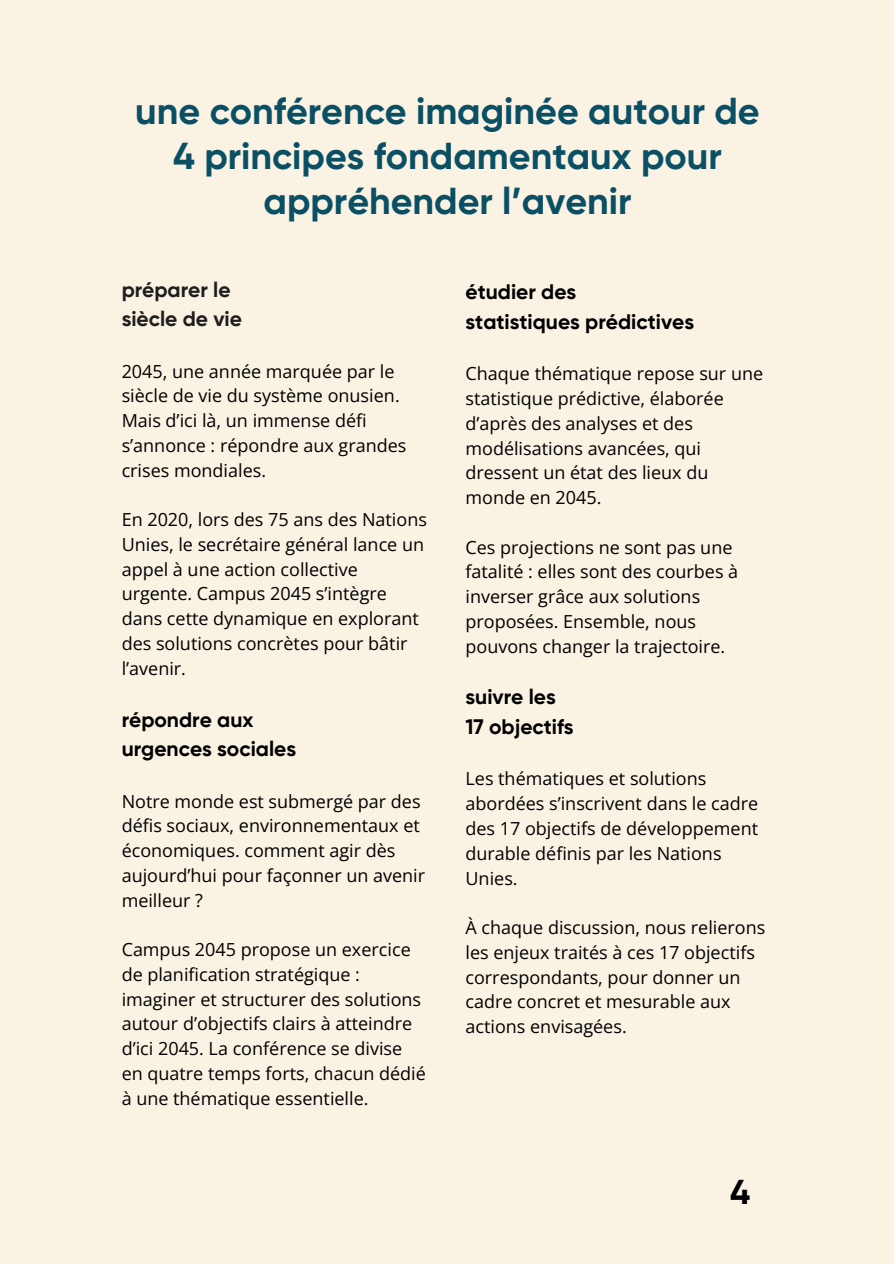
<style>
.page{position:relative;width:894px;height:1264px;background:#fff}
.page>*{position:absolute;margin:0;border:0;box-sizing:border-box;transform-origin:0 0}
.t1{font:700 37.5px/45px "Gilroy";color:#0a4f63;text-align:center}
.t2{font:700 34.5px "Gilroy";color:#000}
.t3{font:700 21px/29.2px "Gilroy";color:#000}
.t4{font:700 21px/29.2px "Gilroy";color:#1e1e1c}
.t5{font:18px/24.8px "Open Sans";color:#000}
</style>
<div class="page">
<div style="left:0;top:0;width:893px;height:1263px;background:#faf2e3"></div>
<h1 class="t1" style="left:135px;top:89px;width:625px">une conférence imaginée autour de<br>4 principes fondamentaux pour appréhender l’avenir</h1>
<h2 class="t4" style="left:122px;top:275px;width:122px">préparer le siècle de vie</h2>
<p class="t5" style="left:122px;top:358px;width:286px">2045, une année marquée par le siècle de vie du système onusien.<br>Mais d’ici là, un immense défi s’annonce : répondre aux grandes crises mondiales.</p>
<p class="t5" style="left:122px;top:507px;width:307px">En 2020, lors des 75 ans des Nations<br>Unies, le secrétaire général lance un appel à une action collective urgente. Campus 2045 s’intègre dans cette dynamique en explorant des solutions concrètes pour bâtir l’avenir.</p>
<h2 class="t3" style="left:122px;top:704px;width:176px">répondre aux urgences sociales</h2>
<p class="t5" style="left:122px;top:788px;width:305px">Notre monde est submergé par des défis sociaux, environnementaux et économiques. comment agir dès aujourd’hui pour façonner un avenir meilleur ?</p>
<p class="t5" style="left:122px;top:936px;width:305px">Campus 2045 propose un exercice de planification stratégique : imaginer et structurer des solutions autour d’objectifs clairs à atteindre d’ici 2045. La conférence se divise en quatre temps forts, chacun dédié à une thématique essentielle.</p>
<h2 class="t3" style="left:465px;top:277px;width:230px">étudier des statistiques prédictives</h2>
<p class="t5" style="left:465px;top:361px;width:299px">Chaque thématique repose sur une statistique prédictive, élaborée d’après des analyses et des modélisations avancées, qui dressent un état des lieux du monde en 2045.</p>
<p class="t5" style="left:465px;top:534px;width:274px">Ces projections ne sont pas une fatalité : elles sont des courbes à inverser grâce aux solutions proposées. Ensemble, nous pouvons changer la trajectoire.</p>
<h2 class="t3" style="left:465px;top:682px;width:110px">suivre les<br>17 objectifs</h2>
<p class="t5" style="left:465px;top:766px;width:294px">Les thématiques et solutions abordées s’inscrivent dans le cadre des 17 objectifs de développement durable définis par les Nations<br>Unies.</p>
<p class="t5" style="left:465px;top:914px;width:301px">À chaque discussion, nous relierons les enjeux traités à ces 17 objectifs correspondants, pour donner un cadre concret et mesurable aux actions envisagées.</p>
<p class="t2" style="left:729px;top:1171px;width:22px">4</p>
</div>
